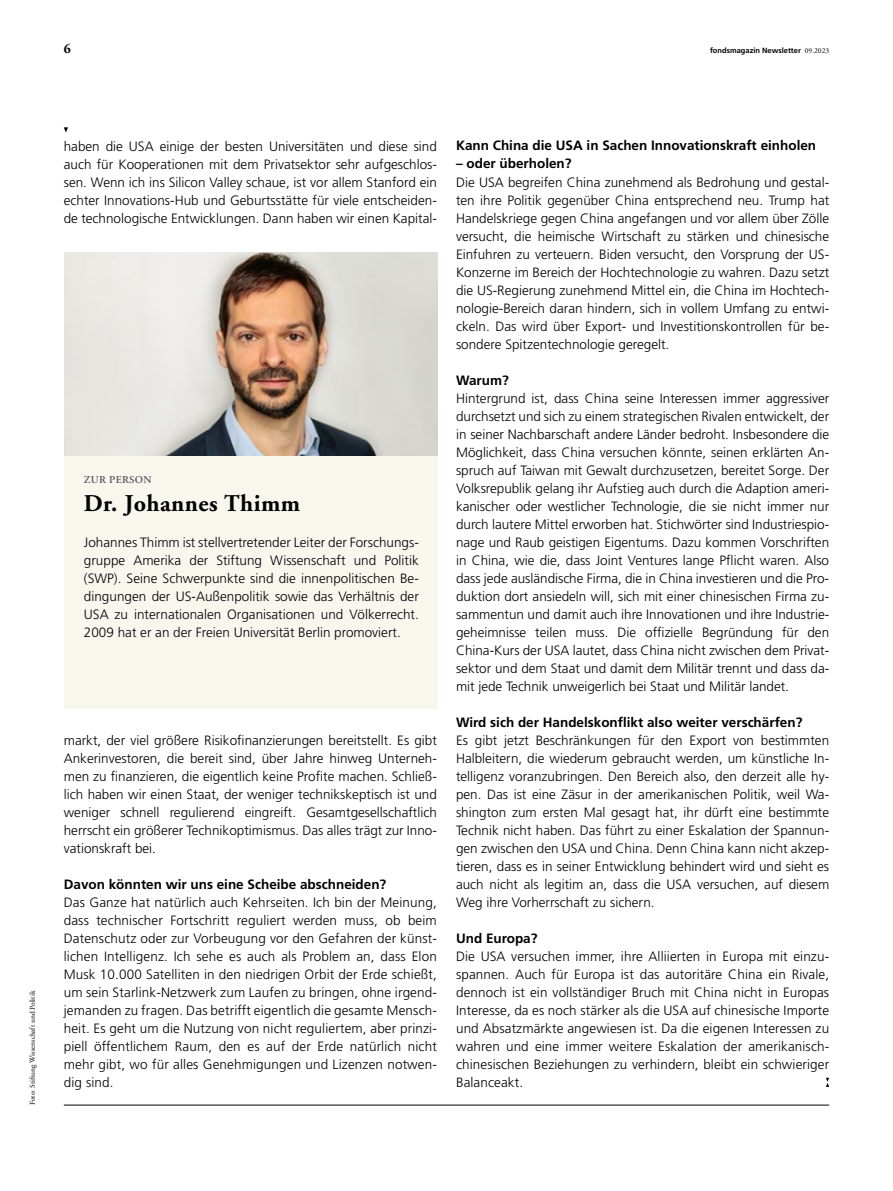
<style>
.page{position:relative;width:893px;height:1191px;background:#fff}
.page>*{position:absolute;margin:0;border:0;box-sizing:border-box;transform-origin:0 0}
.t1{font:700 24px "Deka A Garamond Mac";letter-spacing:.02em;color:#000}
.t2{font:300 13.5px/18px "Deka Frutiger Mac";color:#000;text-align:justify}
.t3{font:700 13.5px "Deka Frutiger Mac";color:#000}
.t4{font:700 13.5px "Deka A Garamond Mac";color:#000}
.t5{font:10.5px "Deka A Garamond Mac Sembd";letter-spacing:.03em;color:#575756}
.t6{font:7.5px "Deka A Garamond Mac";color:#000}
.t7{font:700 7.5px "Deka Frutiger Mac";color:#000}
.s1{font-family:"Deka A Garamond Mac";font-weight:400}
</style>
<div class="page">
<hr style="left:64px;top:1104px;width:765px;height:1px;background:#000">
<svg style="left:64px;top:127px;width:4px;height:6px"></svg>
<svg style="left:826px;top:1077px;width:3px;height:10px"></svg>
<img style="left:65px;top:253px;width:373px;height:203px">
<div style="left:65px;top:456px;width:373px;height:253px;background:#f8f7ee"></div>
<p class="t4" style="left:64px;top:41px;width:9px">6</p>
<p class="t7" style="left:710px;top:46px;width:121px">fondsmagazin Newsletter <span class="s1">09.2023</span></p>
<p class="t6" style="left:28px;top:1105px;width:116px;rotate:-90deg">Foto: Stiftung Wissenschaft und Politik</p>
<p class="t2" style="left:64px;top:137px;width:375px">haben die USA einige der besten Universitäten und diese sind auch für Kooperationen mit dem Privatsektor sehr aufgeschlos&shy;sen. Wenn ich ins Silicon Valley schaue, ist vor allem Stanford ein echter Innovations-Hub und Geburtsstätte für viele entscheiden&shy;de technologische Entwicklungen. Dann haben wir einen Kapital-</p>
<p class="t5" style="left:84px;top:474px;width:69px">ZUR PERSON</p>
<h1 class="t1" style="left:84px;top:490px;width:218px">Dr. Johannes Thimm</h1>
<p class="t2" style="left:84px;top:534px;width:336px">Johannes Thimm ist stellvertretender Leiter der Forschungs&shy;gruppe Amerika der Stiftung Wissenschaft und Politik (SWP). Seine Schwerpunkte sind die innenpolitischen Be&shy;dingungen der US-Außenpolitik sowie das Verhältnis der USA zu internationalen Organisationen und Völkerrecht.<br>2009 hat er an der Freien Universität Berlin promoviert.</p>
<p class="t2" style="left:64px;top:731px;width:375px">markt, der viel größere Risikofinanzierungen bereitstellt. Es gibt Ankerinvestoren, die bereit sind, über Jahre hinweg Unterneh&shy;men zu finanzieren, die eigentlich keine Profite machen. Schließ&shy;lich haben wir einen Staat, der weniger technikskeptisch ist und weniger schnell regulierend eingreift. Gesamtgesellschaftlich herrscht ein größerer Technikoptimismus. Das alles trägt zur Inno&shy;vationskraft bei.</p>
<p class="t3" style="left:64px;top:876px;width:324px">Davon könnten wir uns eine Scheibe abschneiden?</p>
<p class="t2" style="left:64px;top:893px;width:375px">Das Ganze hat natürlich auch Kehrseiten. Ich bin der Meinung, dass technischer Fortschritt reguliert werden muss, ob beim Datenschutz oder zur Vorbeugung vor den Gefahren der künst&shy;lichen Intelligenz. Ich sehe es auch als Problem an, dass Elon Musk 10.000 Satelliten in den niedrigen Orbit der Erde schießt, um sein Starlink-Netzwerk zum Laufen zu bringen, ohne irgend&shy;jemanden zu fragen. Das betrifft eigentlich die gesamte Mensch&shy;heit. Es geht um die Nutzung von nicht reguliertem, aber prinzi&shy;piell öffentlichem Raum, den es auf der Erde natürlich nicht mehr gibt, wo für alles Genehmigungen und Lizenzen notwen&shy;dig sind.</p>
<p class="t3" style="left:456px;top:138px;width:362px">Kann China die USA in Sachen Innovationskraft einholen</p>
<p class="t3" style="left:456px;top:156px;width:117px">– oder überholen?</p>
<p class="t2" style="left:456px;top:173px;width:375px">Die USA begreifen China zunehmend als Bedrohung und gestal&shy;ten ihre Politik gegenüber China entsprechend neu. Trump hat Handelskriege gegen China angefangen und vor allem über Zölle versucht, die heimische Wirtschaft zu stärken und chinesische Einfuhren zu verteuern. Biden versucht, den Vorsprung der US-Konzerne im Bereich der Hochtechnologie zu wahren. Dazu setzt die US-Regierung zunehmend Mittel ein, die China im Hochtech&shy;nologie-Bereich daran hindern, sich in vollem Umfang zu entwi&shy;ckeln. Das wird über Export- und Investitionskontrollen für be&shy;sondere Spitzentechnologie geregelt.</p>
<p class="t3" style="left:456px;top:372px;width:54px">Warum?</p>
<p class="t2" style="left:456px;top:389px;width:375px">Hintergrund ist, dass China seine Interessen immer aggressiver durchsetzt und sich zu einem strategischen Rivalen entwickelt, der in seiner Nachbarschaft andere Länder bedroht. Insbesondere die Möglichkeit, dass China versuchen könnte, seinen erklärten An&shy;spruch auf Taiwan mit Gewalt durchzusetzen, bereitet Sorge. Der Volksrepublik gelang ihr Aufstieg auch durch die Adaption ameri&shy;kanischer oder westlicher Technologie, die sie nicht immer nur durch lautere Mittel erworben hat. Stichwörter sind Industriespio&shy;nage und Raub geistigen Eigentums. Dazu kommen Vorschriften in China, wie die, dass Joint Ventures lange Pflicht waren. Also dass jede ausländische Firma, die in China investieren und die Pro&shy;duktion dort ansiedeln will, sich mit einer chinesischen Firma zu&shy;sammentun und damit auch ihre Innovationen und ihre Industrie&shy;geheimnisse teilen muss. Die offizielle Begründung für den China-Kurs der USA lautet, dass China nicht zwischen dem Privat&shy;sektor und dem Staat und damit dem Militär trennt und dass da&shy;mit jede Technik unweigerlich bei Staat und Militär landet.</p>
<p class="t3" style="left:456px;top:714px;width:348px">Wird sich der Handelskonflikt also weiter verschärfen?</p>
<p class="t2" style="left:456px;top:731px;width:375px">Es gibt jetzt Beschränkungen für den Export von bestimmten Halbleitern, die wiederum gebraucht werden, um künstliche In&shy;telligenz voranzubringen. Den Bereich also, den derzeit alle hy&shy;pen. Das ist eine Zäsur in der amerikanischen Politik, weil Wa&shy;shington zum ersten Mal gesagt hat, ihr dürft eine bestimmte Technik nicht haben. Das führt zu einer Eskalation der Spannun&shy;gen zwischen den USA und China. Denn China kann nicht akzep&shy;tieren, dass es in seiner Entwicklung behindert wird und sieht es auch nicht als legitim an, dass die USA versuchen, auf diesem Weg ihre Vorherrschaft zu sichern.</p>
<p class="t3" style="left:456px;top:930px;width:83px">Und Europa?</p>
<p class="t2" style="left:456px;top:947px;width:375px">Die USA versuchen immer, ihre Alliierten in Europa mit einzu&shy;spannen. Auch für Europa ist das autoritäre China ein Rivale, dennoch ist ein vollständiger Bruch mit China nicht in Europas Interesse, da es noch stärker als die USA auf chinesische Importe und Absatzmärkte angewiesen ist. Da die eigenen Interessen zu wahren und eine immer weitere Eskalation der amerikanisch&shy;chinesischen Beziehungen zu verhindern, bleibt ein schwieriger Balanceakt.</p>
</div>
